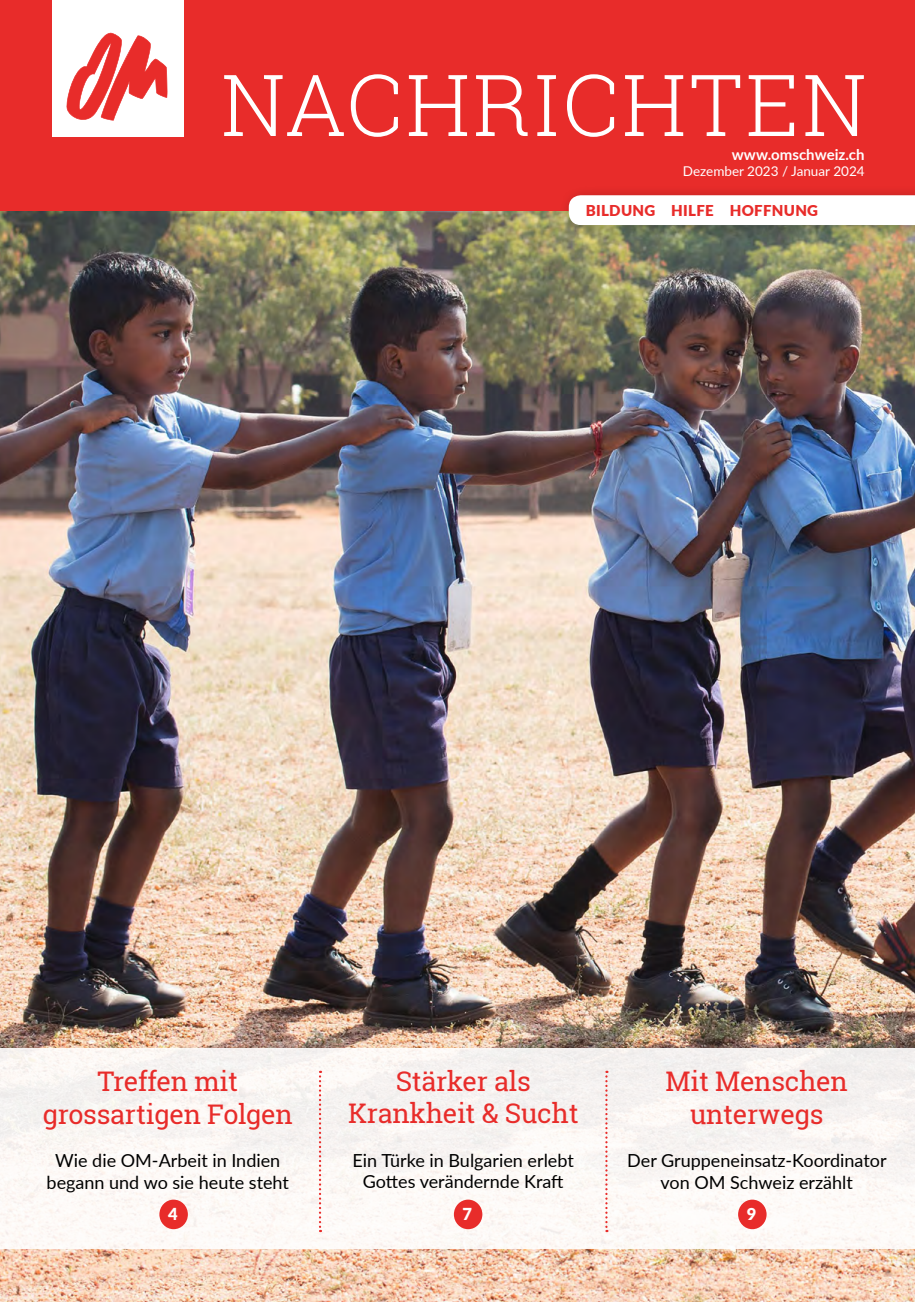
<style>
.page{position:relative;width:915px;height:1302px;background:#fff}
.page>*{position:absolute;margin:0;border:0;box-sizing:border-box;transform-origin:0 0}
.t1{font:300 85.5px "Roboto Slab";letter-spacing:.035em;color:#fff}
.t2{font:27px/32.4px "Roboto Slab";letter-spacing:-.01em;color:#e82c2a;text-align:center}
.t3{font:18px/21.6px "Lato";color:#000;text-align:center}
.t4{font:900 16.5px "Lato";color:#fff}
.t5{font:900 15px "Lato";letter-spacing:.02em;color:#e82c2a}
.t6{font:700 15px "Lato";color:#fff}
.t7{font:13.5px "Lato";color:#fff}
</style>
<div class="page">
<img style="left:0;top:210px;width:914px;height:1091px">
<div style="left:0;top:0;width:914px;height:210px;background:#e82c2a"></div>
<div style="left:52px;top:10px;width:132px;height:126px;background:#fff"></div>
<svg style="left:66px;top:33px;width:102px;height:88px"></svg>
<div style="left:52px;top:0;width:132px;height:17px;background:#fff"></div>
<div style="left:0;top:1048px;width:914px;height:200px;background:#fbf6f4"></div>
<svg style="left:605px;top:1070px;width:2px;height:161px"></svg>
<svg style="left:319px;top:1070px;width:2px;height:161px"></svg>
<div style="left:159px;top:1199px;width:29px;height:29px;background:#e82c2a;border-radius:50%"></div>
<div style="left:453px;top:1199px;width:29px;height:29px;background:#e82c2a;border-radius:50%"></div>
<div style="left:737px;top:1199px;width:29px;height:29px;background:#e82c2a;border-radius:50%"></div>
<div style="left:557px;top:184px;width:357px;height:58px;background:#000;opacity:.3"></div>
<svg style="left:568px;top:195px;width:346px;height:30px"></svg>
<div style="left:125px;top:101px;width:59px;height:30px;background:#fff"></div>
<h1 class="t1" style="left:221px;top:46px;width:641px">NACHRICHTEN</h1>
<p class="t6" style="left:731px;top:143px;width:134px">www.omschweiz.ch</p>
<p class="t7" style="left:682px;top:161px;width:183px">Dezember 2023 / Januar 2024</p>
<p class="t5" style="left:585px;top:199px;width:234px">BILDUNG HILFE HOFFNUNG</p>
<h2 class="t2" style="left:43px;top:1064px;width:252px">Treffen mit grossartigen Folgen</h2>
<p class="t3" style="left:47px;top:1148px;width:244px">Wie die OM-Arbeit in Indien begann und wo sie heute steht</p>
<h2 class="t2" style="left:348px;top:1064px;width:232px">Stärker als<br>Krankheit &amp; Sucht</h2>
<p class="t3" style="left:352px;top:1148px;width:223px">Ein Türke in Bulgarien erlebt<br>Gottes verändernde Kraft</p>
<h2 class="t2" style="left:665px;top:1064px;width:184px">Mit Menschen unterwegs</h2>
<p class="t3" style="left:627px;top:1148px;width:261px">Der Gruppeneinsatz-Koordinator von OM Schweiz erzählt</p>
<p class="t4" style="left:168px;top:1201px;width:11px">4</p>
<p class="t4" style="left:462px;top:1201px;width:11px">7</p>
<p class="t4" style="left:746px;top:1201px;width:11px">9</p>
</div>
